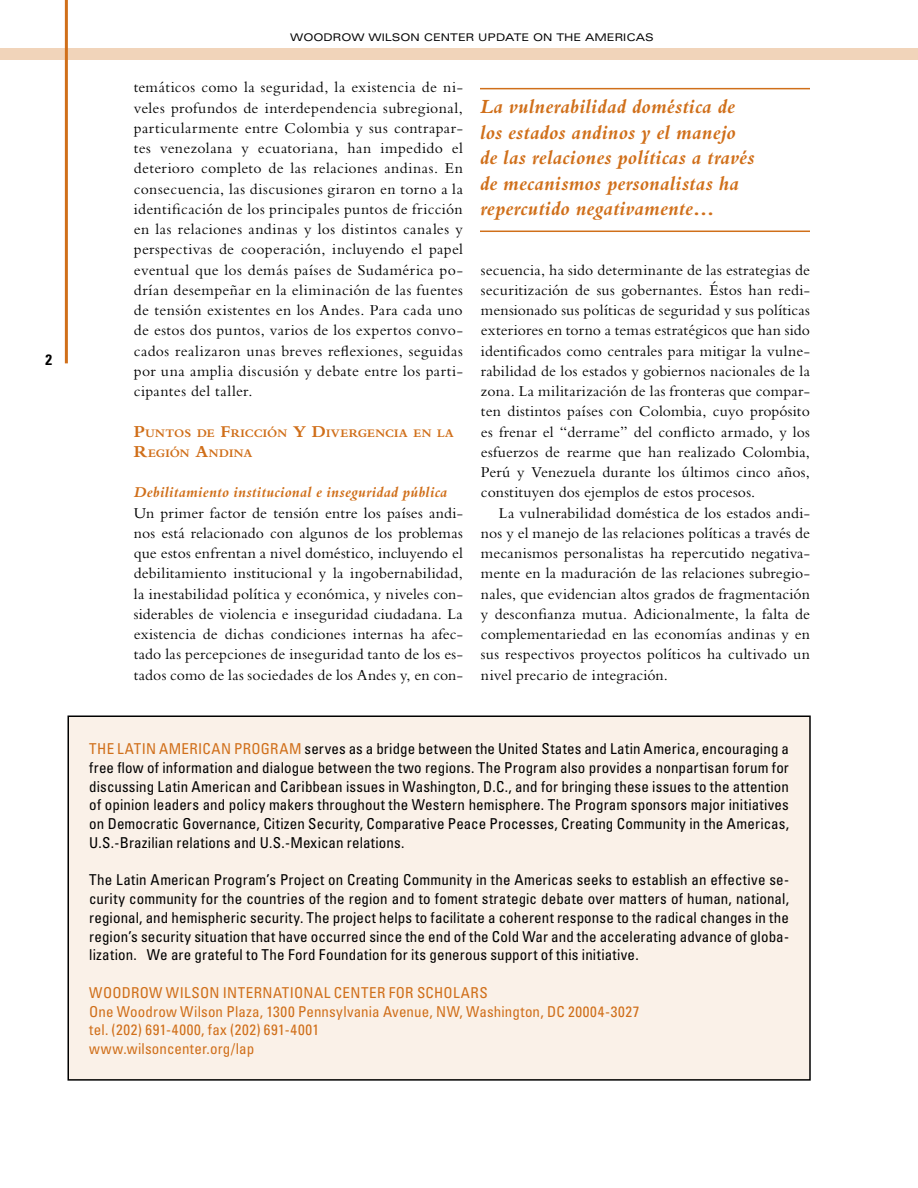
<style>
.page{position:relative;width:918px;height:1188px;background:#fff}
.page>*{position:absolute;margin:0;border:0;box-sizing:border-box;transform-origin:0 0}
.t1{font:italic 700 21px/25.5px "Bembo";letter-spacing:.005em;color:#d06f1a}
.t2{font:15.75px/20.2px "Bembo";letter-spacing:.015em;color:#000;text-align:justify}
.t3{font:italic 700 15.75px "Bembo";letter-spacing:.01em;color:#d06f1a}
.t4{font:condensed 15px/18.8px "Univers";letter-spacing:.01em;color:#000;text-align:justify}
.t5{font:condensed 15px/18.8px "Univers";letter-spacing:.025em;color:#d06f1a}
.t6{font:700 condensed 15px "Univers";color:#000}
.t7{font:700 12.15px/20.2px "Bembo";letter-spacing:.005em;color:#d06f1a}
.t8{font:expanded 10.5px "Univers";color:#000}
.s1{font-size:17.25px}
.s2{color:#d06f1a}
</style>
<div class="page">
<div style="left:0;top:48px;width:918px;height:12px;background:#f1d4ba"></div>
<hr style="left:65px;top:0;width:3px;height:363px;background:#d06f1a">
<hr style="left:480px;top:88px;width:330px;height:1px;background:#d06f1a">
<hr style="left:480px;top:231px;width:330px;height:1px;background:#d06f1a">
<div style="left:68px;top:716px;width:742px;height:364px;background:#faf1e8"></div>
<div style="left:68px;top:716px;width:743px;height:365px;border:2px solid #000"></div>
<p class="t6" style="left:46px;top:350px;width:8px">2</p>
<p class="t8" style="left:290px;top:32px;width:365px">WOODROW WILSON CENTER UPDATE ON THE AMERICAS</p>
<p class="t2" style="left:134px;top:77px;width:331px">temáticos como la seguridad, la existencia de ni&shy;veles profundos de interdependencia subregional, particularmente entre Colombia y sus contrapar&shy;tes venezolana y ecuatoriana, han impedido el deterioro completo de las relaciones andinas. En consecuencia, las discusiones giraron en torno a la identificación de los principales puntos de fricción en las relaciones andinas y los distintos canales y perspectivas de cooperación, incluyendo el papel eventual que los demás países de Sudamérica po&shy;drían desempeñar en la eliminación de las fuentes de tensión existentes en los Andes. Para cada uno de estos dos puntos, varios de los expertos convo&shy;cados realizaron unas breves reflexiones, seguidas por una amplia discusión y debate entre los parti&shy;cipantes del taller.</p>
<p class="t7" style="left:134px;top:423px;width:322px"><span class="s1">P</span>UNTOS DE <span class="s1">F</span>RICCIÓN <span class="s1">Y D</span>IVERGENCIA EN LA<br><span class="s1">R</span>EGIÓN <span class="s1">A</span>NDINA</p>
<p class="t3" style="left:134px;top:484px;width:315px">Debilitamiento institucional e inseguridad pública</p>
<p class="t2" style="left:134px;top:502px;width:331px">Un primer factor de tensión entre los países andi&shy;nos está relacionado con algunos de los problemas que estos enfrentan a nivel doméstico, incluyendo el debilitamiento institucional y la ingobernabilidad, la inestabilidad política y económica, y niveles con&shy;siderables de violencia e inseguridad ciudadana. La existencia de dichas condiciones internas ha afec&shy;tado las percepciones de inseguridad tanto de los es&shy;tados como de las sociedades de los Andes y, en con-</p>
<h1 class="t1" style="left:480px;top:94px;width:276px">La vulnerabilidad doméstica de los estados andinos y el manejo de las relaciones políticas a través de mecanismos personalistas ha repercutido negativamente…</h1>
<p class="t2" style="left:481px;top:259px;width:331px">secuencia, ha sido determinante de las estrategias de securitización de sus gobernantes. Éstos han redi&shy;mensionado sus políticas de seguridad y sus políticas exteriores en torno a temas estratégicos que han sido identificados como centrales para mitigar la vulne&shy;rabilidad de los estados y gobiernos nacionales de la zona. La militarización de las fronteras que compar&shy;ten distintos países con Colombia, cuyo propósito es frenar el “derrame” del conflicto armado, y los esfuerzos de rearme que han realizado Colombia, Perú y Venezuela durante los últimos cinco años, constituyen dos ejemplos de estos procesos.</p>
<p class="t2" style="left:481px;top:502px;width:331px;text-indent:18px">La vulnerabilidad doméstica de los estados andi&shy;nos y el manejo de las relaciones políticas a través de mecanismos personalistas ha repercutido negativa&shy;mente en la maduración de las relaciones subregio&shy;nales, que evidencian altos grados de fragmentación y desconfianza mutua. Adicionalmente, la falta de complementariedad en las economías andinas y en sus respectivos proyectos políticos ha cultivado un nivel precario de integración.</p>
<p class="t4" style="left:89px;top:739px;width:701px"><span class="s2">The Latin American Program</span> serves as a bridge between the United States and Latin America, encouraging a free flow of information and dialogue between the two regions. The Program also provides a nonpartisan forum for discussing Latin American and Caribbean issues in Washington, D.C., and for bringing these issues to the attention of opinion leaders and policy makers throughout the Western hemisphere. The Program sponsors major initiatives on Democratic Governance, Citizen Security, Comparative Peace Processes, Creating Community in the Americas, U.S.-Brazilian relations and U.S.-Mexican relations.</p>
<p class="t4" style="left:89px;top:870px;width:701px">The Latin American Program’s Project on Creating Community in the Americas seeks to establish an effective se&shy;curity community for the countries of the region and to foment strategic debate over matters of human, national, regional, and hemispheric security. The project helps to facilitate a coherent response to the radical changes in the region’s security situation that have occurred since the end of the Cold War and the accelerating advance of globa&shy;lization. We are grateful to The Ford Foundation for its generous support of this initiative.</p>
<p class="t5" style="left:89px;top:983px;width:552px">Woodrow Wilson I nternational Center for Scholars<br>O ne Woodrow Wilson Plaza, 1300 Pennsylvania Avenue, NW, Washington, DC 20004-3027 tel. (202) 691-4000, fax (202) 691-4001<br>www.wilsoncenter.org/lap</p>
</div>
